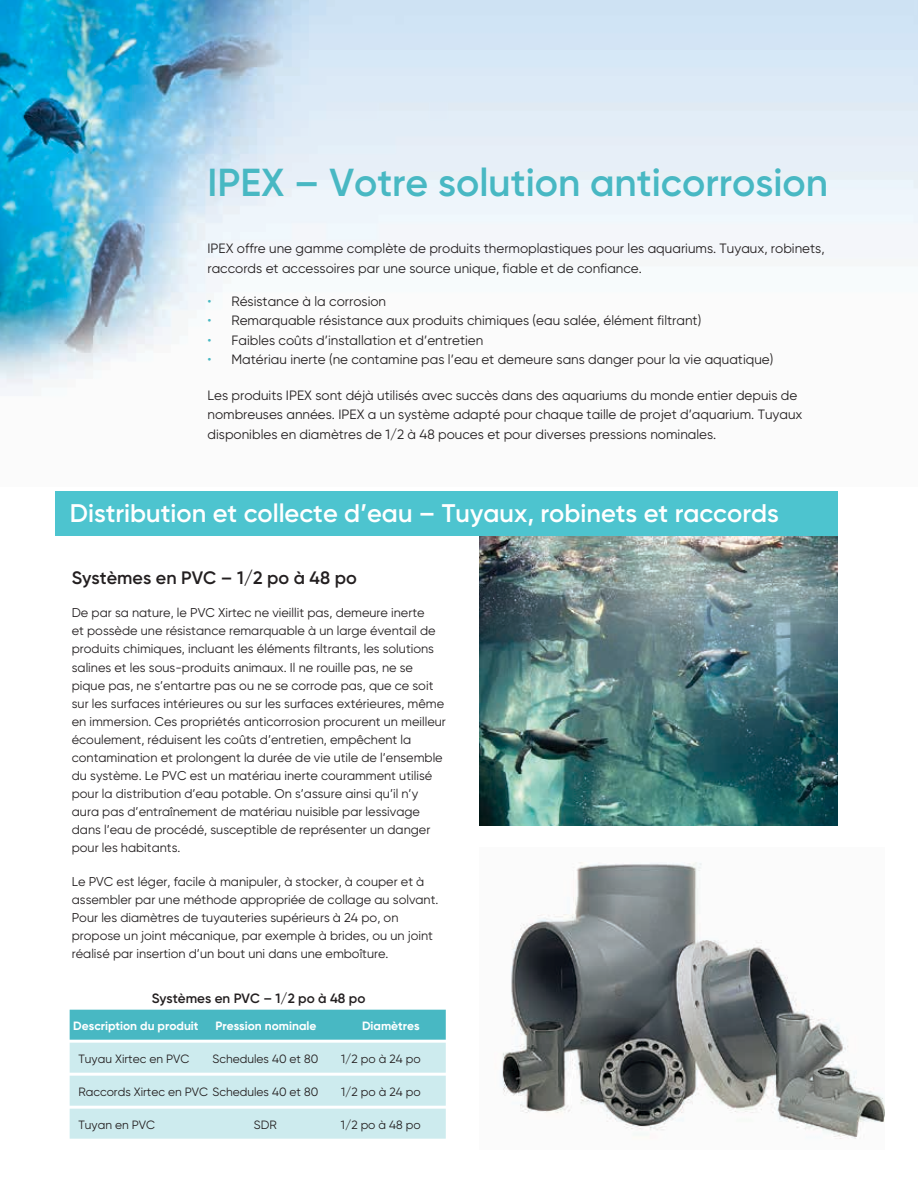
<style>
.page{position:relative;width:918px;height:1188px;background:#fff}
.page>*{position:absolute;margin:0;border:0;box-sizing:border-box;transform-origin:0 0}
.t1{font:600 39px "Gilroy";color:#48b8c3}
.t2{font:600 25.5px "Gilroy";color:#fff}
.t3{font:600 18px "Gilroy";color:#231f20}
.t4{font:13.5px/19.5px "Gilroy";color:#231f20}
.t5{font:600 13.5px "Gilroy";color:#231f20}
.t6{font:12.75px/18px "Gilroy";color:#231f20}
.t7{font:12px "Gilroy";color:#231f20}
.t8{font:700 12px "Gilroy";color:#fff}
.s1{color:#48b8c3}
</style>
<div class="page">
<img style="left:0;top:0;width:918px;height:396px">
<img style="left:479px;top:536px;width:358px;height:290px">
<div style="left:55px;top:491px;width:783px;height:45px;background:#4dc4cf"></div>
<img style="left:502px;top:862px;width:383px;height:277px">
<div style="left:70px;top:1010px;width:376px;height:30px;background:#48b8c3"></div>
<div style="left:70px;top:1043px;width:376px;height:30px;background:#cdebee"></div>
<div style="left:70px;top:1076px;width:376px;height:30px;background:#cdebee"></div>
<div style="left:70px;top:1109px;width:376px;height:30px;background:#cdebee"></div>
<h1 class="t1" style="left:208px;top:158px;width:622px">IPEX – Votre solution anticorrosion</h1>
<p class="t4" style="left:208px;top:238px;width:619px">IPEX offre une gamme complète de produits thermoplastiques pour les aquariums. Tuyaux, robinets, raccords et accessoires par une source unique, fiable et de confiance.</p>
<p class="t4" style="left:208px;top:291px;width:180px"><span class="s1">•</span> Résistance à la corrosion</p>
<p class="t4" style="left:208px;top:310px;width:495px"><span class="s1">•</span> Remarquable résistance aux produits chimiques (eau salée, élément filtrant)</p>
<p class="t4" style="left:208px;top:330px;width:277px"><span class="s1">•</span> Faibles coûts d’installation et d’entretien</p>
<p class="t4" style="left:208px;top:349px;width:567px"><span class="s1">•</span> Matériau inerte (ne contamine pas l’eau et demeure sans danger pour la vie aquatique)</p>
<p class="t4" style="left:208px;top:385px;width:596px">Les produits IPEX sont déjà utilisés avec succès dans des aquariums du monde entier depuis de nombreuses années. IPEX a un système adapté pour chaque taille de projet d’aquarium. Tuyaux disponibles en diamètres de 1/2 à 48 pouces et pour diverses pressions nominales.</p>
<h2 class="t2" style="left:70px;top:498px;width:711px">Distribution et collecte d’eau – Tuyaux, robinets et raccords</h2>
<h3 class="t3" style="left:72px;top:566px;width:286px">Systèmes en PVC – 1/2 po à 48 po</h3>
<p class="t6" style="left:72px;top:604px;width:376px">De par sa nature, le PVC Xirtec ne vieillit pas, demeure inerte<br>et possède une résistance remarquable à un large éventail de produits chimiques, incluant les éléments filtrants, les solutions salines et les sous-produits animaux. Il ne rouille pas, ne se pique pas, ne s’entartre pas ou ne se corrode pas, que ce soit sur les surfaces intérieures ou sur les surfaces extérieures, même en immersion. Ces propriétés anticorrosion procurent un meilleur écoulement, réduisent les coûts d’entretien, empêchent la contamination et prolongent la durée de vie utile de l’ensemble du système. Le PVC est un matériau inerte couramment utilisé pour la distribution d’eau potable. On s’assure ainsi qu’il n’y aura pas d’entraînement de matériau nuisible par lessivage dans l’eau de procédé, susceptible de représenter un danger pour les habitants.</p>
<p class="t6" style="left:72px;top:872px;width:368px">Le PVC est léger, facile à manipuler, à stocker, à couper et à assembler par une méthode appropriée de collage au solvant.<br>Pour les diamètres de tuyauteries supérieurs à 24 po, on propose un joint mécanique, par exemple à brides, ou un joint réalisé par insertion d’un bout uni dans une emboîture.</p>
<p class="t5" style="left:152px;top:990px;width:215px">Systèmes en PVC – 1/2 po à 48 po</p>
<p class="t8" style="left:73px;top:1018px;width:127px">Description du produit</p>
<p class="t8" style="left:215px;top:1018px;width:103px">Pression nominale</p>
<p class="t8" style="left:362px;top:1018px;width:59px">Diamètres</p>
<p class="t7" style="left:78px;top:1051px;width:112px">Tuyau Xirtec en PVC</p>
<p class="t7" style="left:213px;top:1051px;width:107px">Schedules 40 et 80</p>
<p class="t7" style="left:341px;top:1051px;width:81px">1/2 po à 24 po</p>
<p class="t7" style="left:78px;top:1084px;width:241px">Raccords Xirtec en PVC Schedules 40 et 80</p>
<p class="t7" style="left:341px;top:1084px;width:81px">1/2 po à 24 po</p>
<p class="t7" style="left:78px;top:1117px;width:78px">Tuyan en PVC</p>
<p class="t7" style="left:254px;top:1117px;width:24px">SDR</p>
<p class="t7" style="left:341px;top:1117px;width:81px">1/2 po à 48 po</p>
</div>
